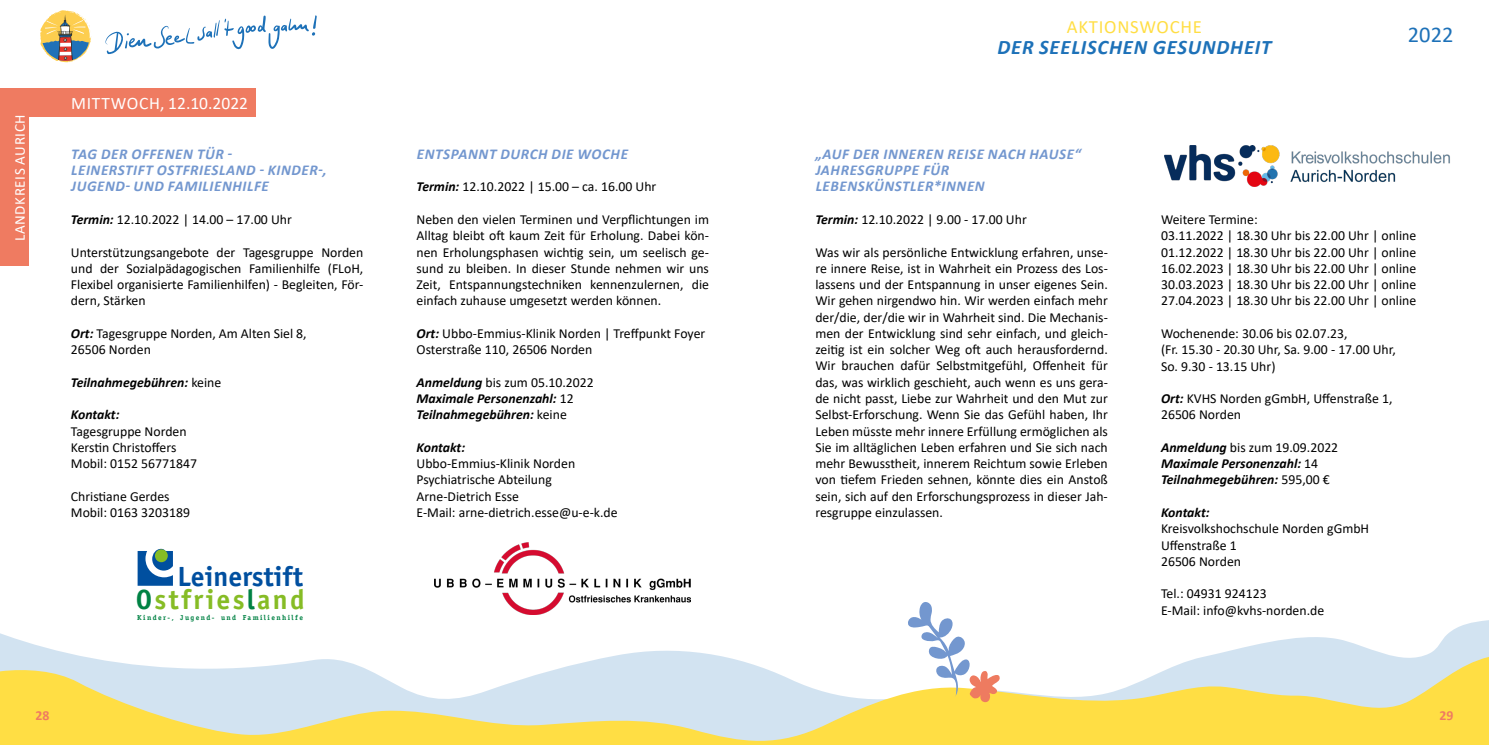
<style>
.page{position:relative;width:1489px;height:745px;background:#fff}
.page>*{position:absolute;margin:0;border:0;box-sizing:border-box;transform-origin:0 0}
.t1{font:700 27.75px "Officina Sans";letter-spacing:.08em;color:#86bc25}
.t2{font:700 27.75px "Officina Sans";color:#004f9f}
.t3{font:22.5px "Calibri";color:#1d71b8}
.t4{font:italic 700 20.62px "Calibri";letter-spacing:.04em;color:#1d71b8}
.t5{font:18.75px "Calibri";letter-spacing:.04em;color:#ffde44}
.t6{font:17.5px "Calibri";letter-spacing:.035em;color:#fff}
.t7{font:italic 700 15px/16.2px "Calibri";letter-spacing:.04em;color:#7397cf}
.t8{font:15px "Calibri";letter-spacing:.04em;color:#fff}
.t9{font:13.75px/16.2px "Calibri";color:#000}
.t10{font:italic 700 13.75px/16.2px "Calibri";color:#000}
.t11{font:700 13.75px "Calibri";color:#ef7b61}
.t12{font:700 7.12px "Officina Serif";letter-spacing:.2em;color:#008244}
.s1{font-weight:700;font-style:italic}
.s2{font-weight:400;font-style:normal}
.s3{color:#008244}
</style>
<div class="page">
<div style="left:0;top:89px;width:29px;height:177px;background:#ef7b61"></div>
<svg style="left:0;top:597px;width:1488px;height:52px"></svg>
<svg style="left:40px;top:10px;width:52px;height:52px"></svg>
<svg style="left:0;top:649px;width:1488px;height:95px"></svg>
<svg style="left:105px;top:15px;width:212px;height:39px"></svg>
<div style="left:29px;top:89px;width:227px;height:28px;background:#ef7b61"></div>
<div style="left:86px;top:528px;width:263px;height:104px;background:#fff"></div>
<svg style="left:138px;top:548px;width:35px;height:37px"></svg>
<div style="left:155px;top:549px;width:13px;height:13px;background:#86bc25;border-radius:50%"></div>
<img style="left:435px;top:542px;width:255px;height:72px">
<img style="left:1164px;top:145px;width:285px;height:41px">
<svg style="left:906px;top:601px;width:93px;height:101px"></svg>
<p class="t8" style="left:9px;top:241px;width:128px;rotate:-90deg">LANDKREIS AURICH</p>
<p class="t6" style="left:71px;top:91px;width:178px">MITTWOCH, 12.10.2022</p>
<p class="t7" style="left:71px;top:145px;width:257px">TAG DER OFFENEN TÜR -<br>LEINERSTIFT OSTFRIESLAND - KINDER-,<br>JUGEND- UND FAMILIENHILFE</p>
<p class="t9" style="left:71px;top:211px;width:222px"><span class="s1">Termin:</span> 12.10.2022 | 14.00 – 17.00 Uhr</p>
<p class="t9" style="left:71px;top:243px;width:294px;text-align:justify">Unterstützungsangebote der Tagesgruppe Norden und der Sozialpädagogischen Familienhilfe (FLoH, Flexibel organisierte Familienhilfen) - Begleiten, För&shy;dern, Stärken</p>
<p class="t9" style="left:71px;top:324px;width:237px"><span class="s1">Ort:</span> Tagesgruppe Norden, Am Alten Siel 8,<br>26506 Norden</p>
<p class="t10" style="left:71px;top:373px;width:152px">Teilnahmegebühren: <span class="s2">keine</span></p>
<p class="t10" style="left:71px;top:406px;width:50px">Kontakt:</p>
<p class="t9" style="left:71px;top:422px;width:128px">Tagesgruppe Norden<br>Kerstin Christoffers<br>Mobil: 0152 56771847</p>
<p class="t9" style="left:71px;top:487px;width:121px">Christiane Gerdes<br>Mobil: 0163 3203189</p>
<h1 class="t2" style="left:177px;top:558px;width:127px">Leinerstift</h1>
<p class="t12" style="left:137px;top:613px;width:167px">Kinder-, Jugend- und Familienhilfe</p>
<h1 class="t1" style="left:136px;top:582px;width:170px"><span class="s3">O</span>stfries<span class="s3">l</span>and</h1>
<p class="t7" style="left:417px;top:145px;width:213px">ENTSPANNT DURCH DIE WOCHE</p>
<p class="t9" style="left:416px;top:178px;width:241px"><span class="s1">Termin:</span> 12.10.2022 | 15.00 – ca. 16.00 Uhr</p>
<p class="t9" style="left:416px;top:211px;width:294px;text-align:justify">Neben den vielen Terminen und Verpflichtungen im Alltag bleibt oft kaum Zeit für Erholung. Dabei kön&shy;nen Erholungsphasen wichtig sein, um seelisch ge&shy;sund zu bleiben. In dieser Stunde nehmen wir uns Zeit, Entspannungstechniken kennenzulernen, die einfach zuhause umgesetzt werden können.</p>
<p class="t9" style="left:416px;top:324px;width:290px"><span class="s1">Ort:</span> Ubbo-Emmius-Klinik Norden | Treffpunkt Foyer<br>Osterstraße 110, 26506 Norden</p>
<p class="t10" style="left:416px;top:373px;width:179px">Anmeldung <span class="s2">bis zum 05.10.2022<br></span>Maximale Personenzahl: <span class="s2">12<br></span>Teilnahmegebühren: <span class="s2">keine</span></p>
<p class="t10" style="left:416px;top:438px;width:50px">Kontakt:</p>
<p class="t9" style="left:416px;top:455px;width:203px">Ubbo-Emmius-Klinik Norden<br>Psychiatrische Abteilung<br>Arne-Dietrich Esse<br>E-Mail: arne-dietrich.esse@u-e-k.de</p>
<h3 class="t5" style="left:1066px;top:14px;width:137px">AKTIONSWOCHE</h3>
<h3 class="t4" style="left:997px;top:32px;width:275px">DER SEELISCHEN GESUNDHEIT</h3>
<h2 class="t3" style="left:1407px;top:19px;width:47px">2022</h2>
<p class="t7" style="left:815px;top:145px;width:267px">„AUF DER INNEREN REISE NACH HAUSE“<br>JAHRESGRUPPE FÜR<br>LEBENSKÜNSTLER*INNEN</p>
<p class="t9" style="left:815px;top:211px;width:213px"><span class="s1">Termin:</span> 12.10.2022 | 9.00 - 17.00 Uhr</p>
<p class="t9" style="left:815px;top:243px;width:294px;text-align:justify">Was wir als persönliche Entwicklung erfahren, unse&shy;re innere Reise, ist in Wahrheit ein Prozess des Los&shy;lassens und der Entspannung in unser eigenes Sein.<br>Wir gehen nirgendwo hin. Wir werden einfach mehr der/die, der/die wir in Wahrheit sind. Die Mechanis&shy;men der Entwicklung sind sehr einfach, und gleich&shy;zeitig ist ein solcher Weg oft auch herausfordernd.<br>Wir brauchen dafür Selbstmitgefühl, Offenheit für das, was wirklich geschieht, auch wenn es uns gera&shy;de nicht passt, Liebe zur Wahrheit und den Mut zur Selbst-Erforschung. Wenn Sie das Gefühl haben, Ihr Leben müsste mehr innere Erfüllung ermöglichen als Sie im alltäglichen Leben erfahren und Sie sich nach mehr Bewusstheit, innerem Reichtum sowie Erleben von tiefem Frieden sehnen, könnte dies ein Anstoß sein, sich auf den Erforschungsprozess in dieser Jah&shy;resgruppe einzulassen.</p>
<p class="t9" style="left:1160px;top:211px;width:257px">Weitere Termine:<br>03.11.2022 | 18.30 Uhr bis 22.00 Uhr | online 01.12.2022 | 18.30 Uhr bis 22.00 Uhr | online 16.02.2023 | 18.30 Uhr bis 22.00 Uhr | online 30.03.2023 | 18.30 Uhr bis 22.00 Uhr | online 27.04.2023 | 18.30 Uhr bis 22.00 Uhr | online</p>
<p class="t9" style="left:1160px;top:325px;width:236px">Wochenende: 30.06 bis 02.07.23,<br>(Fr. 15.30 - 20.30 Uhr, Sa. 9.00 - 17.00 Uhr,<br>So. 9.30 - 13.15 Uhr)</p>
<p class="t9" style="left:1160px;top:390px;width:233px"><span class="s1">Ort:</span> KVHS Norden gGmbH, Uffenstraße 1,<br>26506 Norden</p>
<p class="t10" style="left:1160px;top:438px;width:179px">Anmeldung <span class="s2">bis zum 19.09.2022<br></span>Maximale Personenzahl: <span class="s2">14<br></span>Teilnahmegebühren: <span class="s2">595,00 €</span></p>
<p class="t10" style="left:1160px;top:503px;width:50px">Kontakt:</p>
<p class="t9" style="left:1160px;top:520px;width:210px">Kreisvolkshochschule Norden gGmbH<br>Uffenstraße 1<br>26506 Norden</p>
<p class="t9" style="left:1160px;top:585px;width:165px">Tel.: 04931 924123<br>E-Mail: info@kvhs-norden.de</p>
<p class="t11" style="left:35px;top:705px;width:15px">28</p>
<p class="t11" style="left:1439px;top:705px;width:15px">29</p>
</div>
